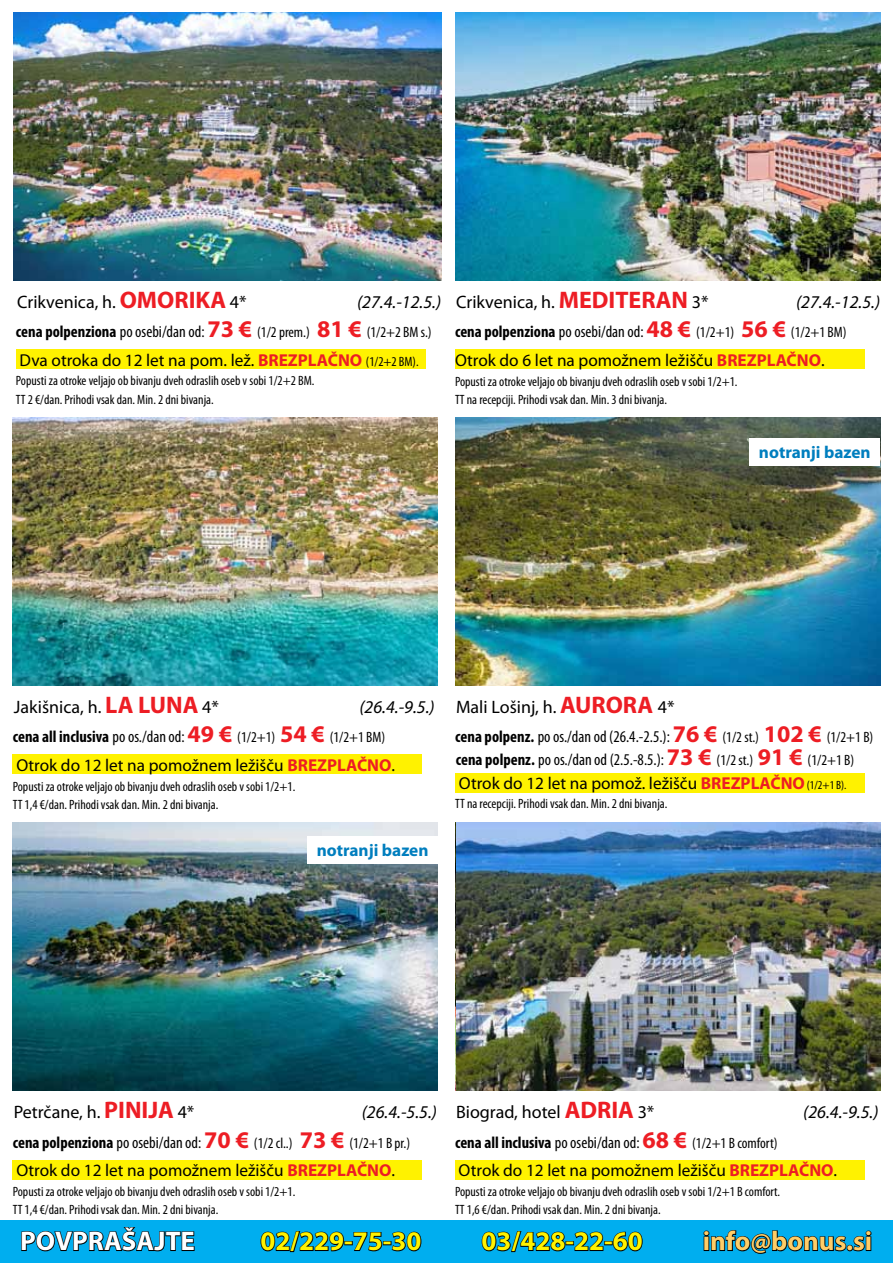
<style>
.page{position:relative;width:893px;height:1263px;background:#fff}
.page>*{position:absolute;margin:0;border:0;box-sizing:border-box;transform-origin:0 0}
.t1{font:700 27px "Myriad Pro";color:#fff200}
.t2{font:700 27px "Myriad Pro";color:#ffcd67}
.t3{font:700 27px "Myriad Pro";color:#fff}
.t4{font:18px "Myriad Pro";color:#000}
.t5{font:italic 18px "Myriad Pro";color:#000}
.t6{font:17.25px "Myriad Pro";color:#000}
.t7{font:700 17.25px "Myriad Pro";color:#007ebe}
.t8{font:condensed 16.5px "Myriad Pro";color:#000}
.t9{font:700 condensed 16.5px "Myriad Pro";color:#000}
.t10{font:condensed 15px "Myriad Pro";color:#000}
.t11{font:condensed 13.5px/18px "Myriad Pro";color:#000}
.s1{font-weight:700;font-size:24px;color:#ed1d24}
.s2{font-weight:700;font-size:16.5px}
.s3{font-size:16.5px}
.s4{font-weight:700;font-stretch:normal;font-size:24px;color:#ed1d24}
.s5{font-weight:700;color:#ed1d24}
.s6{font-stretch:condensed;font-size:13.5px}
.s7{font-weight:400}
.s8{font-stretch:normal;font-size:24px;color:#ed1d24}
.s9{font-weight:400;font-size:15px}
.s10{font-weight:700}
.s11{font-size:15px}
.s12{font-stretch:condensed;font-size:12px}
</style>
<div class="page">
<div style="left:0;top:1220px;width:893px;height:43px;background:#00aeef"></div>
<svg style="left:21px;top:1227px;width:174px;height:25px"></svg>
<svg style="left:260px;top:1231px;width:162px;height:22px"></svg>
<svg style="left:481px;top:1231px;width:162px;height:22px"></svg>
<svg style="left:703px;top:1230px;width:168px;height:24px"></svg>
<img style="left:13px;top:823px;width:425px;height:268px">
<img style="left:13px;top:418px;width:425px;height:268px">
<img style="left:455px;top:418px;width:425px;height:268px">
<img style="left:455px;top:13px;width:425px;height:268px">
<div style="left:455px;top:350px;width:409px;height:19px;background:#fff200"></div>
<div style="left:13px;top:1160px;width:409px;height:19px;background:#fff200"></div>
<div style="left:13px;top:755px;width:409px;height:19px;background:#fff200"></div>
<div style="left:455px;top:1160px;width:409px;height:19px;background:#fff200"></div>
<img style="left:456px;top:823px;width:424px;height:268px">
<div style="left:455px;top:773px;width:409px;height:19px;background:#fff200"></div>
<div style="left:307px;top:836px;width:131px;height:28px;background:#fff"></div>
<img style="left:14px;top:13px;width:427px;height:268px">
<div style="left:16px;top:350px;width:409px;height:19px;background:#fff200"></div>
<div style="left:749px;top:437px;width:131px;height:28px;background:#fff"></div>
<h2 class="t4" style="left:17px;top:290px;width:231px">Crikvenica, h. <span class="s1">OMORIKA</span> 4*</h2>
<h2 class="t5" style="left:357px;top:290px;width:86px">(27.4.-12.5.)</h2>
<p class="t10" style="left:16px;top:323px;width:417px"><span class="s2">cena polpenziona</span> <span class="s3">po osebi/dan od:</span> <span class="s4">73 €</span> (1/2 prem.) <span class="s4">81 €</span> (1/2+2 BM s.)</p>
<p class="t6" style="left:20px;top:349px;width:401px">Dva otroka do 12 let na pom. lež. <span class="s5">BREZPLAČNO</span> <span class="s6">(1/2+2 BM).</span></p>
<p class="t11" style="left:16px;top:372px;width:300px">Popusti za otroke veljajo ob bivanju dveh odraslih oseb v sobi 1/2+2 BM.<br>TT 2 €/dan. Prihodi vsak dan. Min. 2 dni bivanja.</p>
<h2 class="t4" style="left:456px;top:290px;width:254px">Crikvenica, h. <span class="s1">MEDITERAN</span> 3*</h2>
<h2 class="t5" style="left:796px;top:290px;width:86px">(27.4.-12.5.)</h2>
<p class="t10" style="left:455px;top:323px;width:393px"><span class="s2">cena polpenziona</span> <span class="s3">po osebi/dan od:</span> <span class="s4">48 €</span> (1/2+1) <span class="s4">56 €</span> (1/2+1 BM)</p>
<p class="t6" style="left:455px;top:349px;width:371px">Otrok do 6 let na pomožnem ležišču <span class="s5">BREZPLAČNO</span>.</p>
<p class="t11" style="left:455px;top:372px;width:284px">Popusti za otroke veljajo ob bivanju dveh odraslih oseb v sobi 1/2+1.<br>TT na recepciji. Prihodi vsak dan. Min. 3 dni bivanja.</p>
<p class="t7" style="left:759px;top:441px;width:113px">notranji bazen</p>
<h2 class="t4" style="left:14px;top:695px;width:206px">Jakišnica, h. <span class="s1">LA LUNA</span> 4*</h2>
<h2 class="t5" style="left:359px;top:695px;width:77px">(26.4.-9.5.)</h2>
<p class="t9" style="left:13px;top:726px;width:374px">cena all inclusiva <span class="s7">po os./dan od:</span> <span class="s8">49 €</span> <span class="s9">(1/2+1)</span> <span class="s8">54 €</span> <span class="s9">(1/2+1 BM)</span></p>
<p class="t6" style="left:16px;top:754px;width:380px">Otrok do 12 let na pomožnem ležišču <span class="s5">BREZPLAČNO</span>.</p>
<p class="t11" style="left:13px;top:777px;width:284px">Popusti za otroke veljajo ob bivanju dveh odraslih oseb v sobi 1/2+1.<br>TT 1,4 €/dan. Prihodi vsak dan. Min. 2 dni bivanja.</p>
<p class="t7" style="left:317px;top:839px;width:113px">notranji bazen</p>
<h2 class="t4" style="left:456px;top:696px;width:220px">Mali Lošinj, h. <span class="s1">AURORA</span> 4*</h2>
<p class="t8" style="left:455px;top:726px;width:420px"><span class="s10">cena polpenz.</span> po os./dan od (26.4.-2.5.): <span class="s4">76 €</span> <span class="s11">(1/2 st.)</span> <span class="s4">102 €</span> <span class="s11">(1/2+1 B)</span></p>
<p class="t6" style="left:459px;top:773px;width:389px">Otrok do 12 let na pomož. ležišču <span class="s5">BREZPLAČNO</span> <span class="s12">(1/2+1 B).</span></p>
<p class="t11" style="left:455px;top:794px;width:214px">TT na recepciji. Prihodi vsak dan. Min. 2 dni bivanja.</p>
<p class="t8" style="left:456px;top:750px;width:400px"><span class="s10">cena polpenz.</span> po os./dan od (2.5.-8.5.): <span class="s4">73 €</span> <span class="s11">(1/2 st.)</span> <span class="s4">91 €</span> <span class="s11">(1/2+1 B)</span></p>
<h2 class="t4" style="left:14px;top:1101px;width:182px">Petrčane, h. <span class="s1">PINIJA</span> 4*</h2>
<h2 class="t5" style="left:362px;top:1101px;width:77px">(26.4.-5.5.)</h2>
<p class="t10" style="left:13px;top:1133px;width:399px"><span class="s2">cena polpenziona</span> <span class="s3">po osebi/dan od:</span> <span class="s4">70 €</span> (1/2 cl..) <span class="s4">73 €</span> (1/2+1 B pr.)</p>
<p class="t6" style="left:16px;top:1159px;width:380px">Otrok do 12 let na pomožnem ležišču <span class="s5">BREZPLAČNO</span>.</p>
<p class="t11" style="left:13px;top:1182px;width:284px">Popusti za otroke veljajo ob bivanju dveh odraslih oseb v sobi 1/2+1.<br>TT 1,4 €/dan. Prihodi vsak dan. Min. 2 dni bivanja.</p>
<h2 class="t4" style="left:456px;top:1101px;width:200px">Biograd, hotel <span class="s1">ADRIA</span> 3*</h2>
<h2 class="t5" style="left:803px;top:1101px;width:77px">(26.4.-9.5.)</h2>
<p class="t9" style="left:455px;top:1132px;width:324px">cena all inclusiva <span class="s7">po osebi/dan od:</span> <span class="s8">68 €</span> <span class="s9">(1/2+1 B comfort)</span></p>
<p class="t6" style="left:459px;top:1159px;width:380px">Otrok do 12 let na pomožnem ležišču <span class="s5">BREZPLAČNO</span>.</p>
<p class="t11" style="left:455px;top:1182px;width:327px">Popusti za otroke veljajo ob bivanju dveh odraslih oseb v sobi 1/2+1 B comfort.<br>TT 1,6 €/dan. Prihodi vsak dan. Min. 2 dni bivanja.</p>
<h1 class="t3" style="left:20px;top:1223px;width:176px">POVPRAŠAJTE</h1>
<h1 class="t1" style="left:260px;top:1223px;width:163px">02/229-75-30</h1>
<h1 class="t1" style="left:482px;top:1223px;width:163px">03/428-22-60</h1>
<h1 class="t2" style="left:703px;top:1223px;width:171px">info@bonus.si</h1>
</div>
